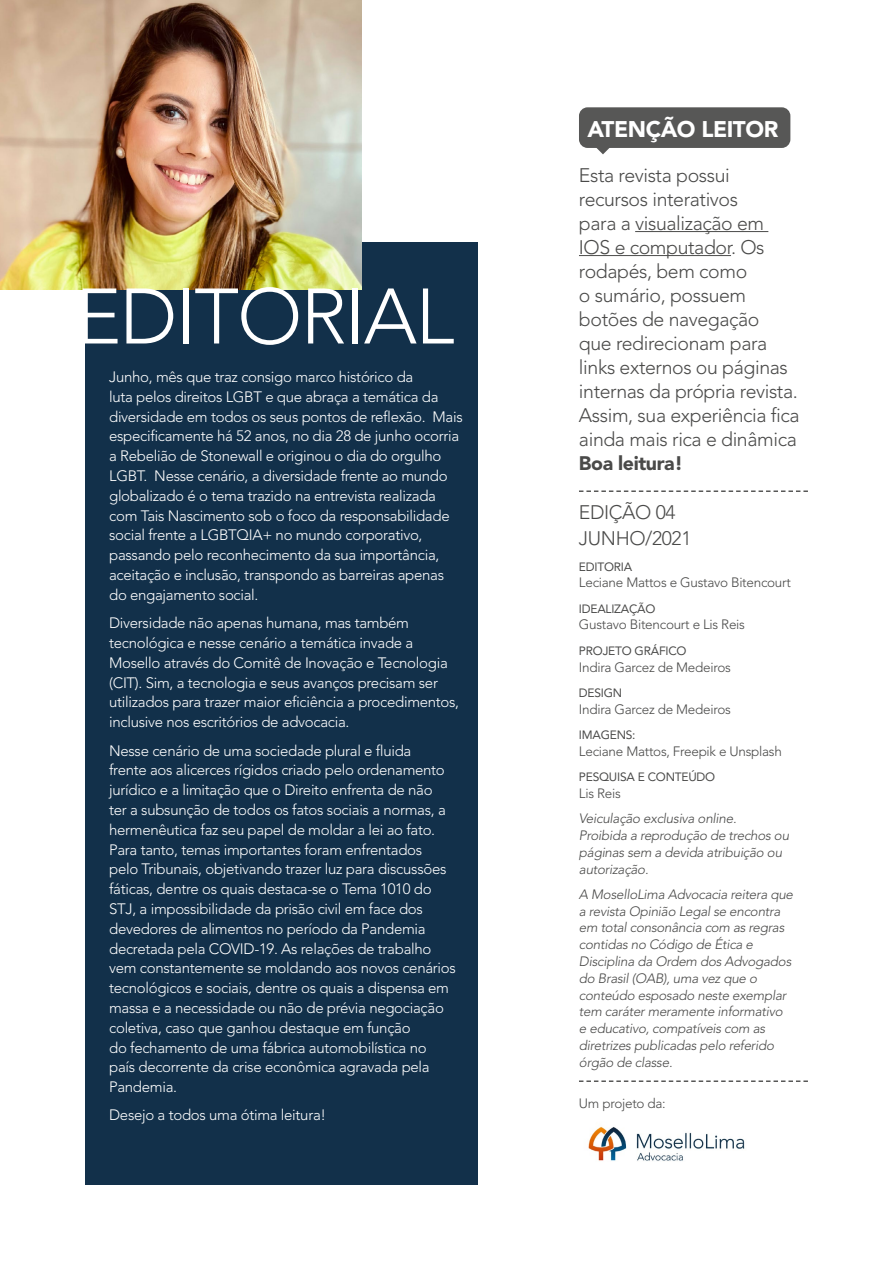
<style>
.page{position:relative;width:893px;height:1263px;background:#fff}
.page>*{position:absolute;margin:0;border:0;box-sizing:border-box;transform-origin:0 0}
.t1{font:300 77.7px "Avenir LT Std";letter-spacing:-.02em;color:#fff}
.t2{font:900 22.5px "Avenir LT Std";letter-spacing:-.02em;color:#fff}
.t3{font:300 19.5px/24px "Avenir LT Std";letter-spacing:-.02em;color:#4a4a49}
.t4{font:900 19.5px "Avenir LT Std";letter-spacing:-.02em;color:#4a4a49}
.t5{font:300 15px/19.8px "Avenir LT Std";letter-spacing:-.02em;color:#fff}
.t6{font:italic 300 13.5px/16.8px "Avenir LT Std";letter-spacing:-.02em;color:#4a4a49}
.t7{font:300 13.5px "Avenir LT Std";letter-spacing:-.02em;color:#4a4a49}
.t8{font:12px "Avenir LT Std";letter-spacing:-.02em;color:#4a4a49}
</style>
<div class="page">
<div style="left:579px;top:107px;width:211px;height:41px;background:#575756;border-radius:9px"></div>
<div style="left:85px;top:242px;width:393px;height:943px;background:#12304a"></div>
<hr style="left:892px;top:0;width:1px;height:1263px;background:#12304a">
<hr style="left:635px;top:231px;width:133px;height:1px;background:#4a4a49">
<hr style="left:579px;top:255px;width:152px;height:1px;background:#4a4a49">
<img style="left:1px;top:0;width:360px;height:289px">
<svg style="left:579px;top:490px;width:229px;height:2px"></svg>
<svg style="left:579px;top:1080px;width:229px;height:2px"></svg>
<svg style="left:596px;top:148px;width:14px;height:6px"></svg>
<img style="left:588px;top:1126px;width:157px;height:35px">
<h1 class="t1" style="left:75px;top:271px;width:381px">EDITORIAL</h1>
<p class="t5" style="left:109px;top:367px;width:355px">Junho, mês que traz consigo marco histórico da<br>luta pelos direitos LGBT e que abraça a temática da diversidade em todos os seus pontos de reflexão. Mais especificamente há 52 anos, no dia 28 de junho ocorria a Rebelião de Stonewall e originou o dia do orgulho LGBT. Nesse cenário, a diversidade frente ao mundo globalizado é o tema trazido na entrevista realizada com Tais Nascimento sob o foco da responsabilidade social frente a LGBTQIA+ no mundo corporativo, passando pelo reconhecimento da sua importância, aceitação e inclusão, transpondo as barreiras apenas do engajamento social.</p>
<p class="t5" style="left:109px;top:613px;width:352px">Diversidade não apenas humana, mas também tecnológica e nesse cenário a temática invade a Mosello através do Comitê de Inovação e Tecnologia (CIT). Sim, a tecnologia e seus avanços precisam ser utilizados para trazer maior eficiência a procedimentos, inclusive nos escritórios de advocacia.</p>
<p class="t5" style="left:109px;top:740px;width:348px">Nesse cenário de uma sociedade plural e fluida<br>frente aos alicerces rígidos criado pelo ordenamento jurídico e a limitação que o Direito enfrenta de não<br>ter a subsunção de todos os fatos sociais a normas, a hermenêutica faz seu papel de moldar a lei ao fato.<br>Para tanto, temas importantes foram enfrentados<br>pelo Tribunais, objetivando trazer luz para discussões fáticas, dentre os quais destaca-se o Tema 1010 do STJ, a impossibilidade da prisão civil em face dos devedores de alimentos no período da Pandemia decretada pela COVID-19. As relações de trabalho vem constantemente se moldando aos novos cenários tecnológicos e sociais, dentre os quais a dispensa em massa e a necessidade ou não de prévia negociação coletiva, caso que ganhou destaque em função<br>do fechamento de uma fábrica automobilística no país decorrente da crise econômica agravada pela Pandemia.</p>
<p class="t5" style="left:109px;top:1105px;width:218px">Desejo a todos uma ótima leitura!</p>
<h2 class="t2" style="left:587px;top:116px;width:192px">ATENÇÃO LEITOR</h2>
<p class="t3" style="left:579px;top:163px;width:222px">Esta revista possui recursos interativos<br>para a visualização em<br>IOS e computador. Os rodapés, bem como<br>o sumário, possuem botões de navegação<br>que redirecionam para links externos ou páginas internas da própria revista.<br>Assim, sua experiência fica ainda mais rica e dinâmica</p>
<h3 class="t4" style="left:579px;top:451px;width:106px">Boa leitura!</h3>
<h3 class="t3" style="left:579px;top:500px;width:114px;line-height:25.8px">EDIÇÃO 04<br>JUNHO/2021</h3>
<p class="t8" style="left:579px;top:559px;width:55px">EDITORIA</p>
<p class="t7" style="left:579px;top:575px;width:213px">Leciane Mattos e Gustavo Bitencourt</p>
<p class="t8" style="left:579px;top:601px;width:78px">IDEALIZAÇÃO</p>
<p class="t7" style="left:579px;top:617px;width:168px">Gustavo Bitencourt e Lis Reis</p>
<p class="t8" style="left:579px;top:644px;width:109px">PROJETO GRÁFICO</p>
<p class="t7" style="left:579px;top:659px;width:153px">Indira Garcez de Medeiros</p>
<p class="t8" style="left:579px;top:686px;width:45px">DESIGN</p>
<p class="t7" style="left:579px;top:701px;width:153px">Indira Garcez de Medeiros</p>
<p class="t8" style="left:579px;top:728px;width:58px">IMAGENS:</p>
<p class="t7" style="left:579px;top:743px;width:204px">Leciane Mattos, Freepik e Unsplash</p>
<p class="t8" style="left:579px;top:770px;width:138px">PESQUISA E CONTEÚDO</p>
<p class="t7" style="left:579px;top:785px;width:43px">Lis Reis</p>
<p class="t6" style="left:579px;top:810px;width:212px">Veiculação exclusiva online.<br>Proibida a reprodução de trechos ou páginas sem a devida atribuição ou autorização.</p>
<p class="t6" style="left:579px;top:886px;width:216px">A MoselloLima Advocacia reitera que a revista Opinião Legal se encontra em total consonância com as regras contidas no Código de Ética e<br>Disciplina da Ordem dos Advogados do Brasil (OAB), uma vez que o conteúdo esposado neste exemplar tem caráter meramente informativo e educativo, compatíveis com as diretrizes publicadas pelo referido órgão de classe.</p>
<p class="t7" style="left:579px;top:1096px;width:88px">Um projeto da:</p>
</div>
